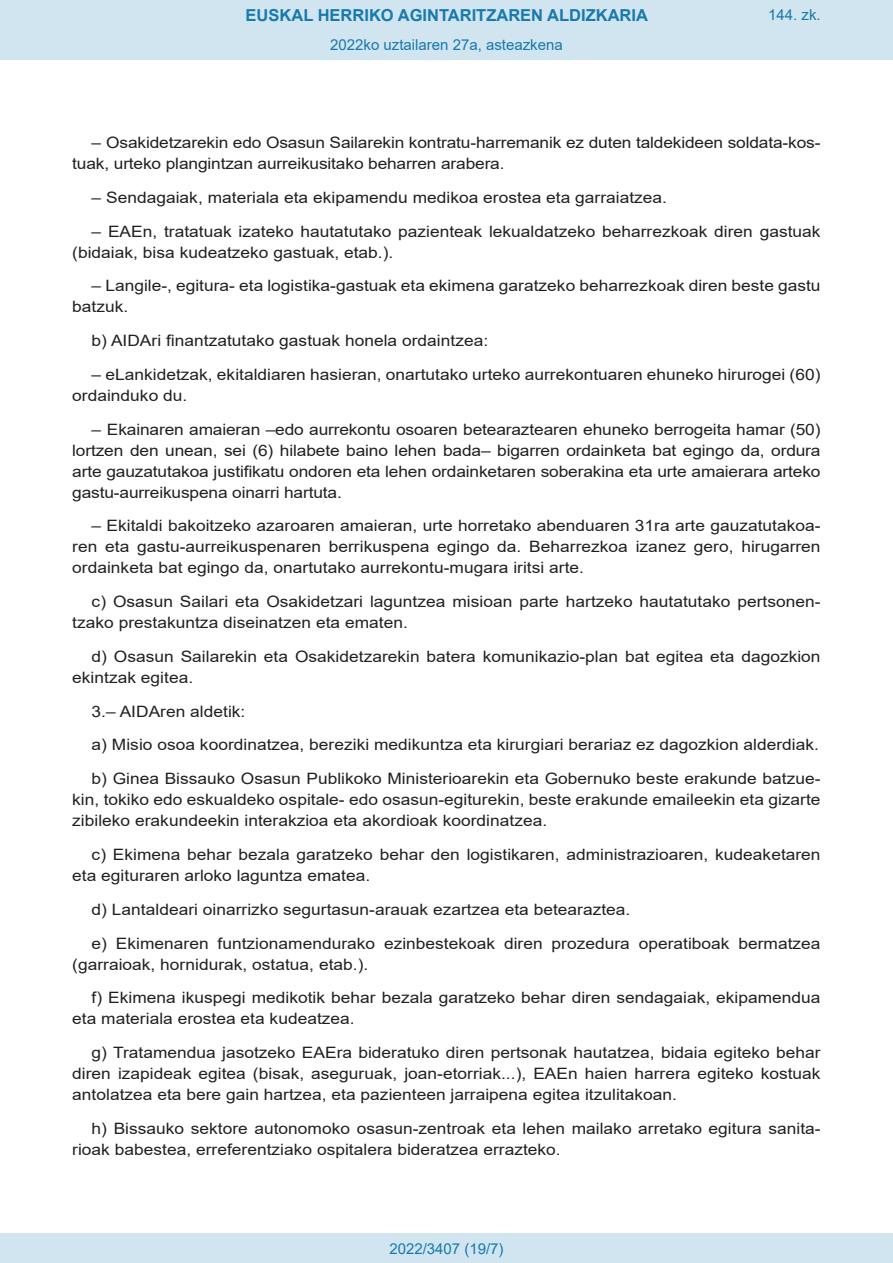
<style>
.page{position:relative;width:893px;height:1263px;background:#fff}
.page>*{position:absolute;margin:0;border:0;box-sizing:border-box;transform-origin:0 0}
.t1{font:700 16.5px "Arial";color:#1879ad}
.BOPVDetalle{font:15.6px/21px "Arial";color:#231f20;scale:1.11 1}
.Paginacion_Centro{font:15px "Arial";color:#1879ad}
</style>
<div class="page">
<div style="left:0;top:0;width:893px;height:60px;background:#d0e5f0"></div>
<div style="left:0;top:1233px;width:893px;height:30px;background:#d0e5f0"></div>
<p class="t1" style="left:246px;top:3px;width:404px">EUSKAL HERRIKO AGINTARITZAREN ALDIZKARIA</p>
<p class="Paginacion_Centro" style="left:330px;top:35px;width:234px">2022ko uztailaren 27a, asteazkena</p>
<p class="Paginacion_Centro" style="left:768px;top:5px;width:54px">144. zk.</p>
<p class="BOPVDetalle" style="left:72px;top:132px;width:676px;text-indent:19px">– Osakidetzarekin edo Osasun Sailarekin kontratu-harremanik ez duten taldekideen soldata-kos&shy;tuak, urteko plangintzan aurreikusitako beharren arabera.</p>
<p class="BOPVDetalle" style="left:92px;top:187px;width:520px">– Sendagaiak, materiala eta ekipamendu medikoa erostea eta garraiatzea.</p>
<p class="BOPVDetalle" style="left:72px;top:221px;width:676px;text-indent:19px">– EAEn, tratatuak izateko hautatutako pazienteak lekualdatzeko beharrezkoak diren gastuak (bidaiak, bisa kudeatzeko gastuak, etab.).</p>
<p class="BOPVDetalle" style="left:72px;top:275px;width:676px;text-indent:19px">– Langile-, egitura- eta logistika-gastuak eta ekimena garatzeko beharrezkoak diren beste gastu batzuk.</p>
<p class="BOPVDetalle" style="left:92px;top:330px;width:359px">b) AIDAri finantzatutako gastuak honela ordaintzea:</p>
<p class="BOPVDetalle" style="left:72px;top:364px;width:676px;text-indent:19px">– eLankidetzak, ekitaldiaren hasieran, onartutako urteko aurrekontuaren ehuneko hirurogei (60) ordainduko du.</p>
<p class="BOPVDetalle" style="left:72px;top:419px;width:676px;text-align:justify;text-indent:19px">– Ekainaren amaieran –edo aurrekontu osoaren betearaztearen ehuneko berrogeita hamar (50) lortzen den unean, sei (6) hilabete baino lehen bada– bigarren ordainketa bat egingo da, ordura arte gauzatutakoa justifikatu ondoren eta lehen ordainketaren soberakina eta urte amaierara arteko gastu-aurreikuspena oinarri hartuta.</p>
<p class="BOPVDetalle" style="left:72px;top:515px;width:676px;text-align:justify;text-indent:19px">– Ekitaldi bakoitzeko azaroaren amaieran, urte horretako abenduaren 31ra arte gauzatutakoa&shy;ren eta gastu-aurreikuspenaren berrikuspena egingo da. Beharrezkoa izanez gero, hirugarren ordainketa bat egingo da, onartutako aurrekontu-mugara iritsi arte.</p>
<p class="BOPVDetalle" style="left:72px;top:591px;width:676px;text-indent:19px">c) Osasun Sailari eta Osakidetzari laguntzea misioan parte hartzeko hautatutako pertsonen&shy;tzako prestakuntza diseinatzen eta ematen.</p>
<p class="BOPVDetalle" style="left:72px;top:646px;width:676px;text-indent:19px">d) Osasun Sailarekin eta Osakidetzarekin batera komunikazio-plan bat egitea eta dagozkion ekintzak egitea.</p>
<p class="BOPVDetalle" style="left:92px;top:701px;width:140px">3.– AIDAren aldetik:</p>
<p class="BOPVDetalle" style="left:92px;top:734px;width:657px">a) Misio osoa koordinatzea, bereziki medikuntza eta kirurgiari berariaz ez dagozkion alderdiak.</p>
<p class="BOPVDetalle" style="left:72px;top:768px;width:676px;text-align:justify;text-indent:19px">b) Ginea Bissauko Osasun Publikoko Ministerioarekin eta Gobernuko beste erakunde batzue&shy;kin, tokiko edo eskualdeko ospitale- edo osasun-egiturekin, beste erakunde emaileekin eta gizarte zibileko erakundeekin interakzioa eta akordioak koordinatzea.</p>
<p class="BOPVDetalle" style="left:72px;top:844px;width:676px;text-indent:19px">c) Ekimena behar bezala garatzeko behar den logistikaren, administrazioaren, kudeaketaren eta egituraren arloko laguntza ematea.</p>
<p class="BOPVDetalle" style="left:92px;top:899px;width:487px">d) Lantaldeari oinarrizko segurtasun-arauak ezartzea eta betearaztea.</p>
<p class="BOPVDetalle" style="left:72px;top:932px;width:676px;text-indent:19px">e) Ekimenaren funtzionamendurako ezinbestekoak diren prozedura operatiboak bermatzea (garraioak, hornidurak, ostatua, etab.).</p>
<p class="BOPVDetalle" style="left:72px;top:987px;width:676px;text-indent:19px">f) Ekimena ikuspegi medikotik behar bezala garatzeko behar diren sendagaiak, ekipamendua eta materiala erostea eta kudeatzea.</p>
<p class="BOPVDetalle" style="left:72px;top:1042px;width:676px;text-align:justify;text-indent:19px">g) Tratamendua jasotzeko EAEra bideratuko diren pertsonak hautatzea, bidaia egiteko behar diren izapideak egitea (bisak, aseguruak, joan-etorriak...), EAEn haien harrera egiteko kostuak antolatzea eta bere gain hartzea, eta pazienteen jarraipena egitea itzulitakoan.</p>
<p class="BOPVDetalle" style="left:72px;top:1118px;width:676px;text-indent:19px">h) Bissauko sektore autonomoko osasun-zentroak eta lehen mailako arretako egitura sanita&shy;rioak babestea, erreferentziako ospitalera bideratzea errazteko.</p>
<p class="Paginacion_Centro" style="left:389px;top:1238px;width:116px">2022/3407 (19/7)</p>
</div>
